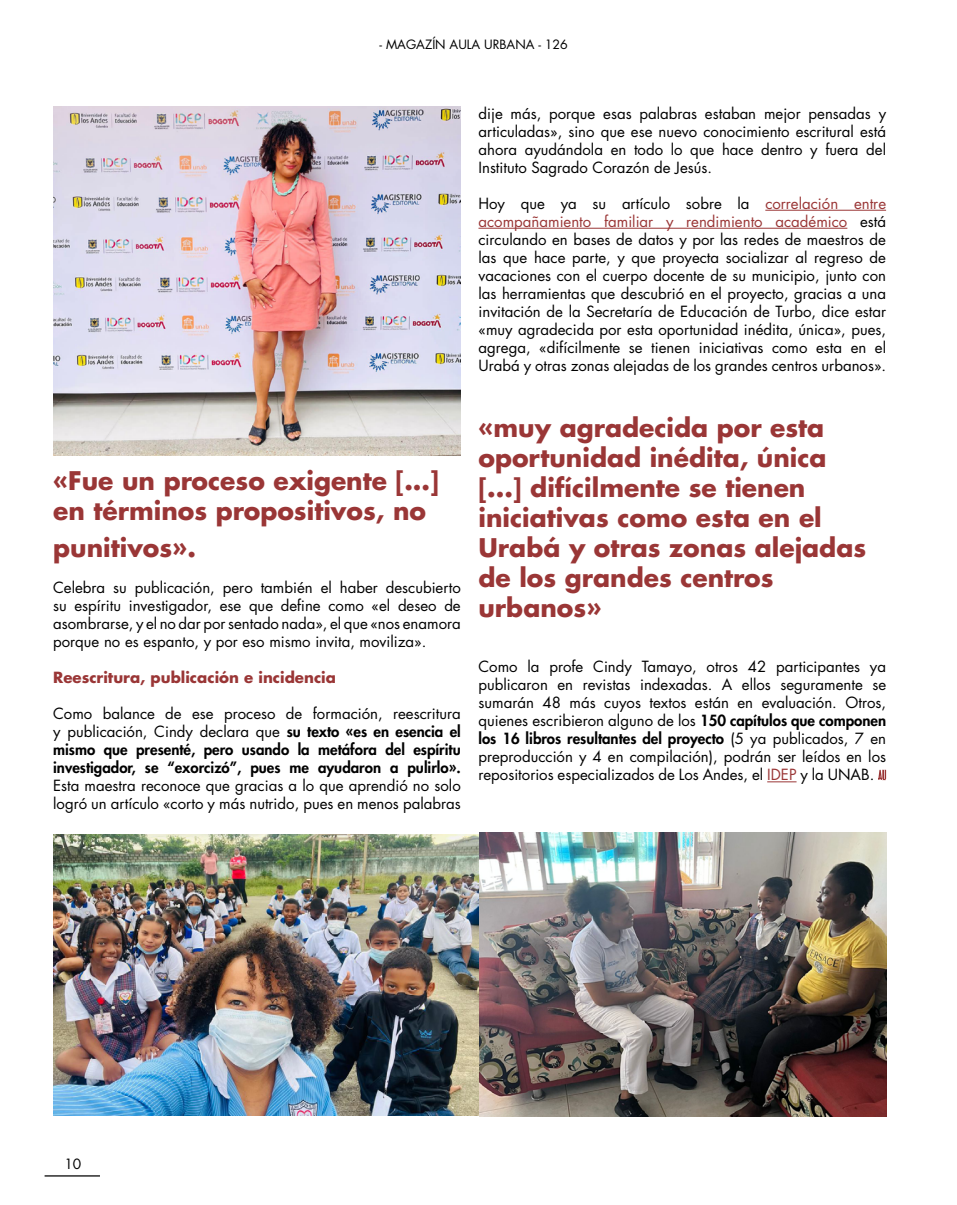
<style>
.page{position:relative;width:957px;height:1205px;background:#fff}
.page>*{position:absolute;margin:0;border:0;box-sizing:border-box;transform-origin:0 0}
.t1{font:700 25px/30px "Futura Std";color:#9a3636}
.t2{font:15px/18px "Futura Std";color:#000;text-align:justify}
.t3{font:800 15px/18px "Futura Std";color:#000;text-align:justify}
.t4{font:700 15px "Futura Std";color:#9a3636}
.t5{font:13.75px "Futura Std";color:#000}
.t6{font:12.5px "Futura Std";color:#000}
.s1{font-weight:400}
.s2{color:#9a3636}
.s3{font-weight:800}
</style>
<div class="page">
<img style="left:53px;top:833px;width:833px;height:283px">
<hr style="left:765px;top:210px;width:121px;height:1px;background:#9a3636">
<hr style="left:478px;top:228px;width:369px;height:1px;background:#9a3636">
<svg style="left:767px;top:781px;width:29px;height:1px"></svg>
<svg style="left:878px;top:770px;width:8px;height:10px"></svg>
<img style="left:53px;top:106px;width:408px;height:349px">
<hr style="left:45px;top:1175px;width:55px;height:1px;background:#000">
<p class="t6" style="left:379px;top:36px;width:190px">- MAGAZÍN AULA URBANA - 126</p>
<h1 class="t1" style="left:53px;top:465px;width:387px">«Fue un proceso exigente [...] en términos propositivos, no</h1>
<h1 class="t1" style="left:53px;top:532px;width:144px">punitivos».</h1>
<p class="t2" style="left:53px;top:579px;width:409px">Celebra su publicación, pero también el haber descubierto su espíritu investigador, ese que define como «el deseo de asombrarse, y el no dar por sentado nada», el que «nos enamora porque no es espanto, y por eso mismo invita, moviliza».</p>
<p class="t4" style="left:53px;top:667px;width:284px">Reescritura, publicación e incidencia</p>
<p class="t3" style="left:53px;top:704px;width:409px"><span class="s1">Como balance de ese proceso de formación, reescritura y publicación, Cindy declara que</span> su texto «es en esencia el mismo que presenté, pero usando la metáfora del espíritu investigador, se “exorcizó”, pues me ayudaron a pulirlo».</p>
<p class="t2" style="left:53px;top:777px;width:409px">Esta maestra reconoce que gracias a lo que aprendió no solo logró un artículo «corto y más nutrido, pues en menos palabras</p>
<p class="t2" style="left:478px;top:104px;width:409px">dije más, porque esas palabras estaban mejor pensadas y articuladas», sino que ese nuevo conocimiento escritural está ahora ayudándola en todo lo que hace dentro y fuera del Instituto Sagrado Corazón de Jesús.</p>
<p class="t2" style="left:478px;top:194px;width:409px">Hoy que ya su artículo sobre la <span class="s2">correlación entre acompañamiento familiar y rendimiento académico</span> está circulando en bases de datos y por las redes de maestros de las que hace parte, y que proyecta socializar al regreso de vacaciones con el cuerpo docente de su municipio, junto con las herramientas que descubrió en el proyecto, gracias a una invitación de la Secretaría de Educación de Turbo, dice estar «muy agradecida por esta oportunidad inédita, única», pues, agrega, «difícilmente se tienen iniciativas como esta en el Urabá y otras zonas alejadas de los grandes centros urbanos».</p>
<h1 class="t1" style="left:478px;top:412px;width:389px">«muy agradecida por esta oportunidad inédita, única [...] difícilmente se tienen iniciativas como esta en el<br>Urabá y otras zonas alejadas de los grandes centros urbanos»</h1>
<p class="t2" style="left:478px;top:658px;width:409px">Como la profe Cindy Tamayo, otros 42 participantes ya publicaron en revistas indexadas. A ellos seguramente se sumarán 48 más cuyos textos están en evaluación. Otros, quienes escribieron alguno de los <span class="s3">150 capítulos que componen los 16 libros resultantes del proyecto</span> (5 ya publicados, 7 en preproducción y 4 en compilación), podrán ser leídos en los repositorios especializados de Los Andes, el <span class="s2">IDEP</span> y la UNAB.</p>
<p class="t5" style="left:64px;top:1155px;width:18px">10</p>
</div>
